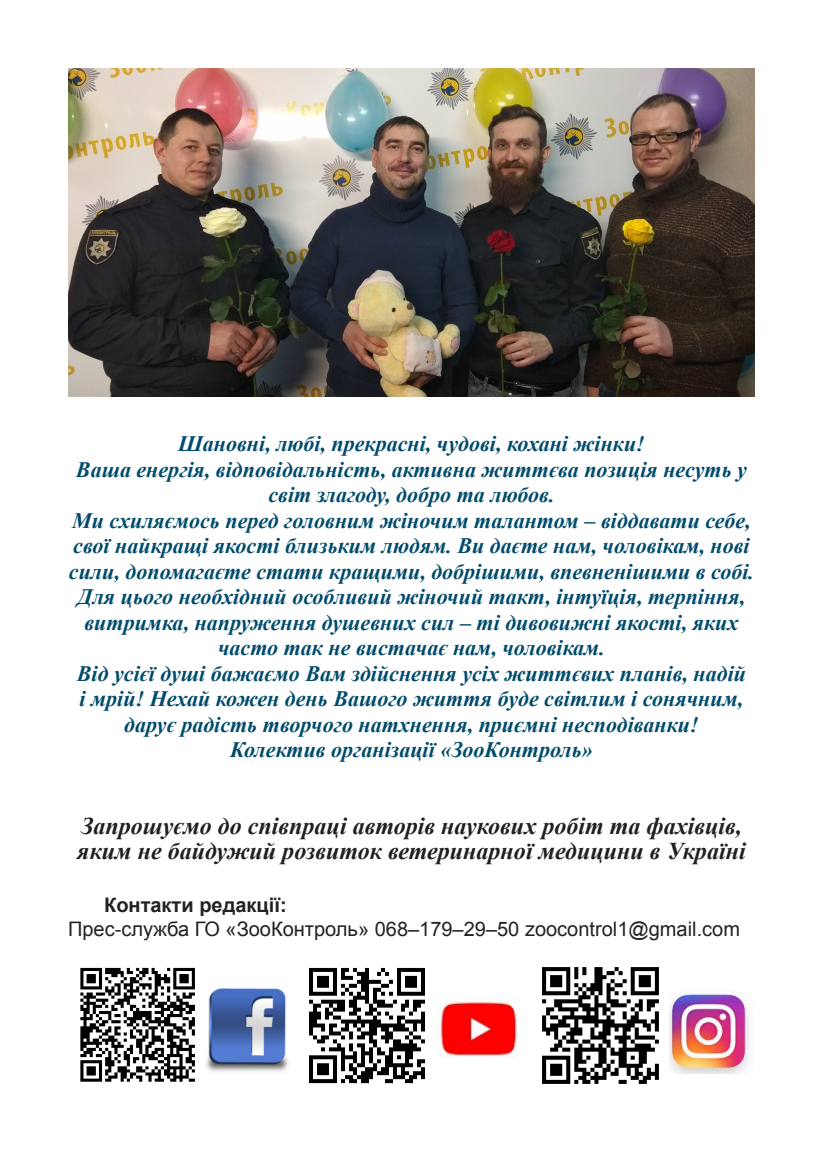
<style>
.page{position:relative;width:823px;height:1163px;background:#fff}
.page>*{position:absolute;margin:0;border:0;box-sizing:border-box;transform-origin:0 0}
.Текст{font:italic 700 24px "Times New Roman";color:#231f20}
.Заголовок{font:italic 700 22px/25.6px "Times New Roman";color:#004b6c;text-align:center}
.Обычный{font:20px "Arial";color:#222}
.Обычный-2{font:700 20px "Arial";color:#222}
</style>
<div class="page">
<img style="left:68px;top:68px;width:686px;height:328px">
<img style="left:80px;top:967px;width:115px;height:115px">
<img style="left:206px;top:988px;width:83px;height:84px">
<img style="left:309px;top:967px;width:116px;height:117px">
<img style="left:437px;top:1001px;width:80px;height:56px">
<img style="left:542px;top:967px;width:117px;height:117px">
<img style="left:669px;top:994px;width:80px;height:79px">
<p class="Заголовок" style="left:178px;top:430px;width:468px">Шановні, любі, прекрасні, чудові, кохані жінки!</p>
<p class="Заголовок" style="left:76px;top:455px;width:672px">Ваша енергія, відповідальність, активна життєва позиція несуть у світ злагоду, добро та любов.</p>
<p class="Заголовок" style="left:69px;top:506px;width:686px;text-align:left">Ми схиляємось перед головним жіночим талантом – віддавати себе, свої найкращі якості близьким людям. Ви даєте нам, чоловікам, нові сили, допомагаєте стати кращими, добрішими, впевненішими в собі.</p>
<p class="Заголовок" style="left:78px;top:583px;width:668px">Для цього необхідний особливий жіночий такт, інтуїція, терпіння, витримка, напруження душевних сил – ті дивовижні якості, яких часто так не вистачає нам, чоловікам.</p>
<p class="Заголовок" style="left:77px;top:660px;width:670px">Від усієї душі бажаємо Вам здійснення усіх життєвих планів, надій і мрій! Нехай кожен день Вашого життя буде світлим і сонячним, дарує радість творчого натхнення, приємні несподіванки!</p>
<p class="Заголовок" style="left:230px;top:736px;width:364px">Колектив організації «ЗооКонтроль»</p>
<p class="Текст" style="left:81px;top:809px;width:662px">Запрошуємо до співпраці авторів наукових робіт та фахівців,</p>
<p class="Текст" style="left:77px;top:834px;width:669px">яким не байдужий розвиток ветеринарної медицини в Україні</p>
<p class="Обычный-2" style="left:104px;top:891px;width:184px">Контакти редакції:</p>
<p class="Обычный" style="left:68px;top:916px;width:673px">Прес-служба ГО «ЗооКонтроль» 068–179–29–50 zoocontrol1@gmail.com</p>
</div>
